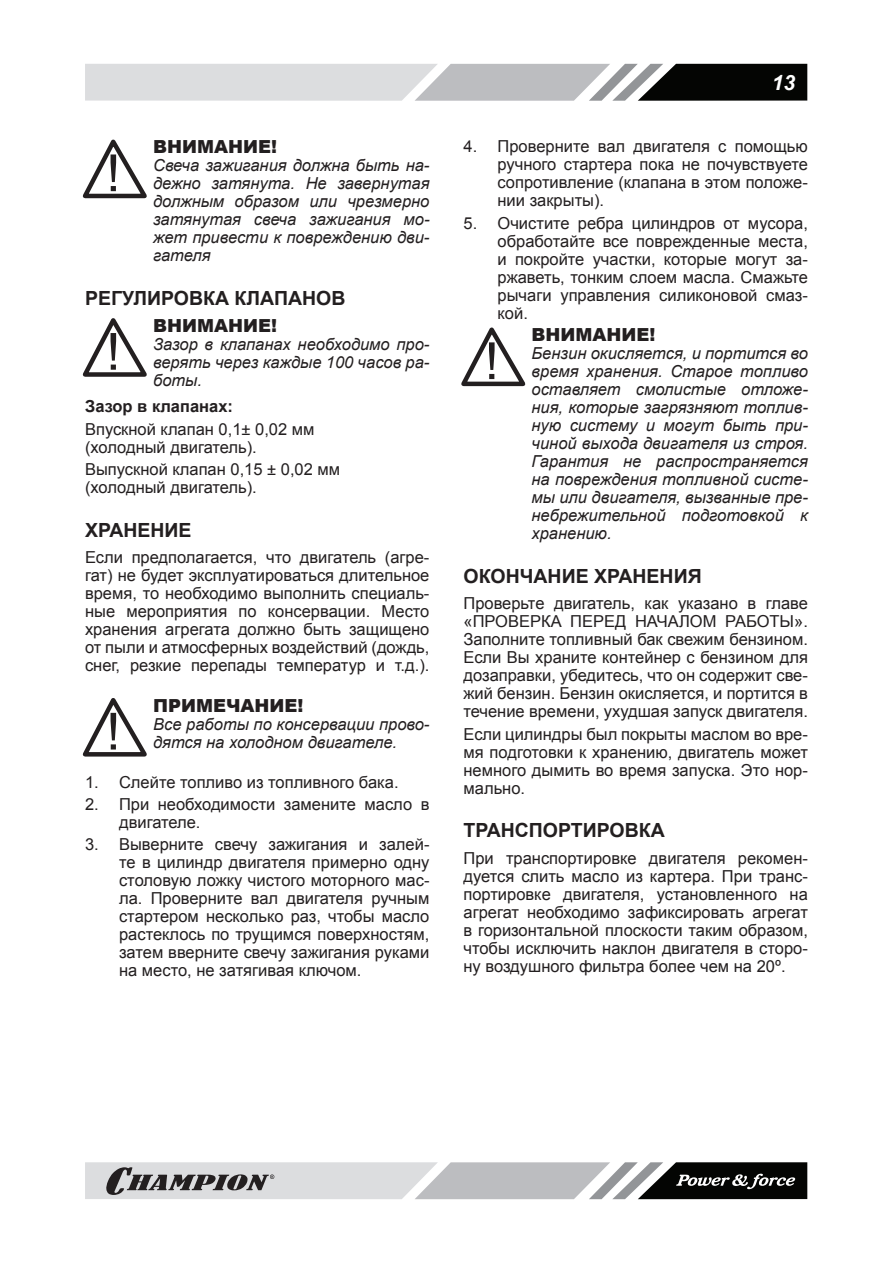
<style>
.page{position:relative;width:893px;height:1263px;background:#fff}
.page>*{position:absolute;margin:0;border:0;box-sizing:border-box;transform-origin:0 0}
.t1{font:italic 700 21px "Arial";color:#fff}
.t2{font:700 19.5px "Arial";color:#231f20}
.t3{font:900 18px "Arial";color:#231f20}
.t4{font:16.5px/18px "Arial";color:#231f20;text-align:justify}
.t5{font:italic 16.5px/18px "Arial";color:#231f20;text-align:justify}
.t6{font:700 16.5px "Arial";color:#231f20}
</style>
<div class="page">
<svg style="left:85px;top:64px;width:722px;height:37px;background:#a8a9ab"></svg>
<svg style="left:85px;top:1162px;width:722px;height:37px;background:#a2a2a4"></svg>
<svg style="left:82px;top:139px;width:65px;height:60px"></svg>
<svg style="left:82px;top:318px;width:65px;height:59px"></svg>
<svg style="left:82px;top:698px;width:65px;height:59px"></svg>
<svg style="left:461px;top:327px;width:65px;height:60px"></svg>
<p class="t3" style="left:153px;top:134px;width:125px">ВНИМАНИЕ!</p>
<p class="t5" style="left:153px;top:157px;width:278px">Свеча зажигания должна быть на&shy;дежно затянута. Не завернутая должным образом или чрезмерно затянутая свеча зажигания мо&shy;жет привести к повреждению дви&shy;гателя</p>
<p class="t2" style="left:85px;top:285px;width:77px">РЕ ГУЛИРО</p>
<p class="t2" style="left:189px;top:285px;width:115px">ВКА КЛАПАНО</p>
<p class="t2" style="left:331px;top:285px;width:16px">В</p>
<p class="t3" style="left:153px;top:312px;width:125px">ВНИМАНИЕ!</p>
<p class="t5" style="left:153px;top:335px;width:278px">Зазор в клапанах необходимо про&shy;верять через каждые 100 часов ра&shy;боты.</p>
<p class="t6" style="left:85px;top:395px;width:150px">Зазор в клапанах:</p>
<p class="t4" style="left:85px;top:420px;width:231px">Впускной клапан 0,1± 0,02 мм (холодный двигатель).</p>
<p class="t4" style="left:85px;top:460px;width:257px">Выпускной клапан 0,15 ± 0,02 мм (холодный двигатель).</p>
<p class="t2" style="left:85px;top:517px;width:15px">ХРАНЕНИЕ</p>
<p class="t4" style="left:85px;top:548px;width:346px">Если предполагается, что двигатель (агре&shy;гат) не будет эксплуатироваться длительное время, то необходимо выполнить специаль&shy;ные мероприятия по консервации. Место хранения агрегата должно быть защищено от пыли и атмосферных воздействий (дождь, снег, резкие перепады температур и т.д.).</p>
<p class="t3" style="left:153px;top:692px;width:152px">ПРИМЕЧАНИЕ!</p>
<p class="t5" style="left:153px;top:715px;width:278px">Все работы по консервации прово&shy;дятся на холодном двигателе.</p>
<p class="t4" style="left:85px;top:773px;width:315px">1. Слейте топливо из топливного бака.</p>
<p class="t4" style="left:119px;top:795px;width:312px;text-indent:-34px">2. При необходимости замените масло в двигателе.</p>
<p class="t4" style="left:119px;top:836px;width:312px;text-indent:-34px">3. Выверните свечу зажигания и залей&shy;те в цилиндр двигателя примерно одну столовую ложку чистого моторного мас&shy;ла. Проверните вал двигателя ручным стартером несколько раз, чтобы масло растеклось по трущимся поверхностям, затем вверните свечу зажигания руками на место, не затягивая ключом.</p>
<p class="t1" style="left:772px;top:68px;width:25px">13</p>
<p class="t4" style="left:497px;top:138px;width:312px;text-indent:-34px">4. Проверните вал двигателя с помощью ручного стартера пока не почувствуете сопротивление (клапана в этом положе&shy;нии закрыты).</p>
<p class="t4" style="left:497px;top:214px;width:312px;text-indent:-34px">5. Очистите ребра цилиндров от мусора, обработайте все поврежденные места, и покройте участки, которые могут за&shy;ржаветь, тонким слоем масла. Смажьте рычаги управления силиконовой смаз&shy;кой.</p>
<p class="t3" style="left:532px;top:322px;width:125px">ВНИМАНИЕ!</p>
<p class="t5" style="left:531px;top:345px;width:278px">Бензин окисляется, и портится во время хранения. Старое топливо оставляет смолистые отложе&shy;ния, которые загрязняют топлив&shy;ную систему и могут быть при&shy;чиной выхода двигателя из строя.<br>Гарантия не распространяется на повреждения топливной систе&shy;мы или двигателя, вызванные пре&shy;небрежительной подготовкой к хранению.</p>
<p class="t2" style="left:463px;top:563px;width:15px">ОКОНЧАНИЕ</p>
<p class="t2" style="left:594px;top:563px;width:15px">ХРАНЕНИ</p>
<p class="t2" style="left:688px;top:563px;width:16px">Я</p>
<p class="t4" style="left:463px;top:595px;width:346px">Проверьте двигатель, как указано в главе «ПРОВЕРКА</p>
<p class="t4" style="left:463px;top:613px;width:346px;text-indent:216px">ЛОМ РАБОТЫ».<br>Заполните топливный бак свежим бензином.<br>Если Вы храните контейнер с бензином для дозаправки, убедитесь, что он содержит све&shy;жий бензин. Бензин окисляется, и портится в течение времени, ухудшая запуск двигателя.</p>
<p class="t4" style="left:463px;top:725px;width:346px">Если цилиндры был покрыты маслом во вре&shy;мя подготовки к хранению, двигатель может немного дымить во время запуска. Это нор&shy;мально.</p>
<p class="t2" style="left:463px;top:818px;width:26px">ТРАН</p>
<p class="t2" style="left:515px;top:818px;width:83px">СПОРТИРО</p>
<p class="t2" style="left:625px;top:818px;width:28px">ВКА</p>
<p class="t4" style="left:463px;top:849px;width:346px">При транспортировке двигателя рекомен&shy;дуется слить масло из картера. При транс&shy;портировке двигателя, установленного на агрегат необходимо зафиксировать агрегат в горизонтальной плоскости таким образом, чтобы исключить наклон двигателя в сторо&shy;ну воздушного фильтра более чем на 20º.</p>
<p class="t4" style="left:570px;top:613px;width:24px">ПЕРЕ</p>
<p class="t4" style="left:615px;top:613px;width:32px">Д НАЧА</p>
</div>
